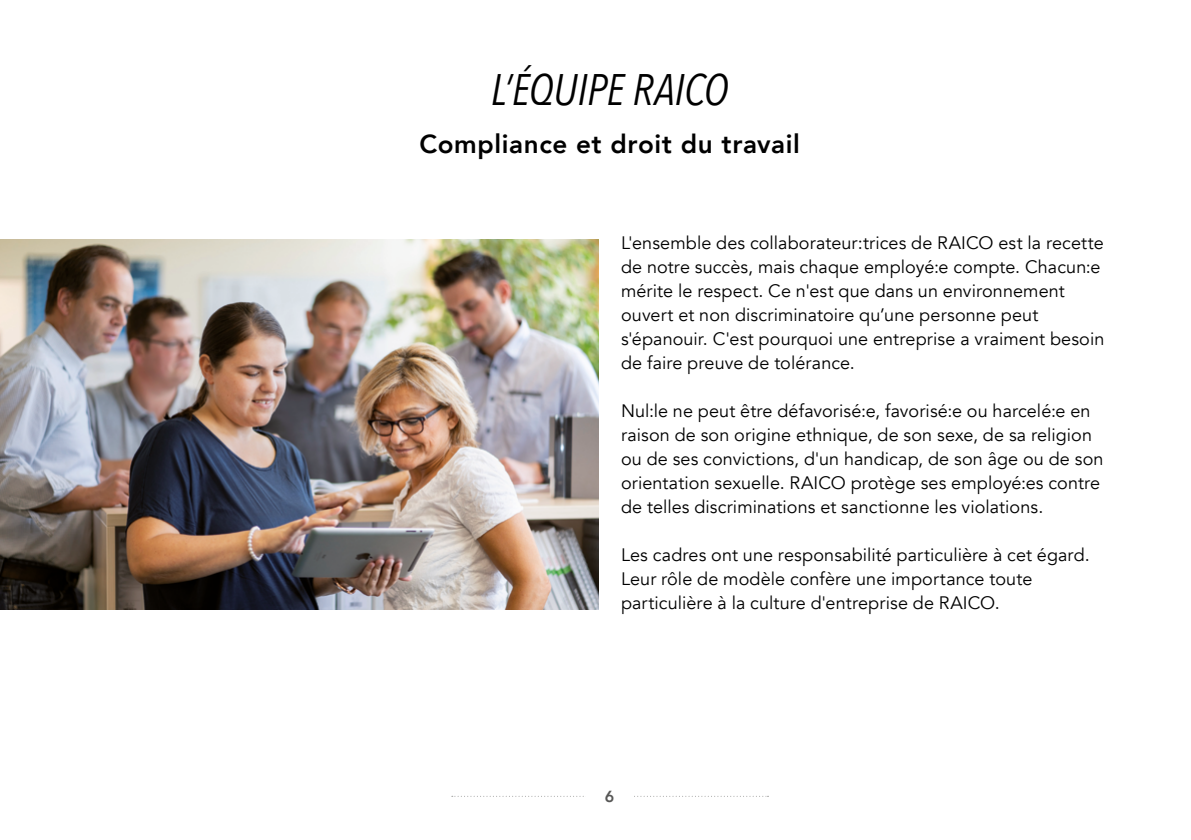
<style>
.page{position:relative;width:1191px;height:840px;background:#fff}
.page>*{position:absolute;margin:0;border:0;box-sizing:border-box;transform-origin:0 0}
.Ü1{font:italic 44px "Avenir Next Condensed";letter-spacing:-.005em;color:#000}
.Ü2{font:800 26px "Avenir LT Com";letter-spacing:.025em;color:#000}
.Fließtext{font:18px/24px "Avenir LT Com";letter-spacing:.005em;color:#000}
.t1{font:800 16px "Avenir LT Com";color:#575756}
</style>
<div class="page">
<img style="left:0;top:240px;width:598px;height:369px">
<p class="Ü1" style="left:490px;top:63px;width:239px">L’ÉQUIPE RAICO</p>
<p class="Ü2" style="left:419px;top:128px;width:382px">Compliance et droit du travail</p>
<p class="Fließtext" style="left:621px;top:231px;width:485px">L'ensemble des collaborateur:trices de RAICO est la recette de notre succès, mais chaque employé:e compte. Chacun:e mérite le respect. Ce n'est que dans un environnement ouvert et non discriminatoire qu’une personne peut s'épanouir. C'est pourquoi une entreprise a vraiment besoin de faire preuve de tolérance.</p>
<p class="Fließtext" style="left:621px;top:399px;width:484px">Nul:le ne peut être défavorisé:e, favorisé:e ou harcelé:e en raison de son origine ethnique, de son sexe, de sa religion ou de ses convictions, d'un handicap, de son âge ou de son orientation sexuelle. RAICO protège ses employé:es contre de telles discriminations et sanctionne les violations.</p>
<p class="Fließtext" style="left:621px;top:543px;width:470px">Les cadres ont une responsabilité particulière à cet égard.<br>Leur rôle de modèle confère une importance toute particulière à la culture d'entreprise de RAICO.</p>
<p class="t1" style="left:605px;top:786px;width:11px">6</p>
</div>
